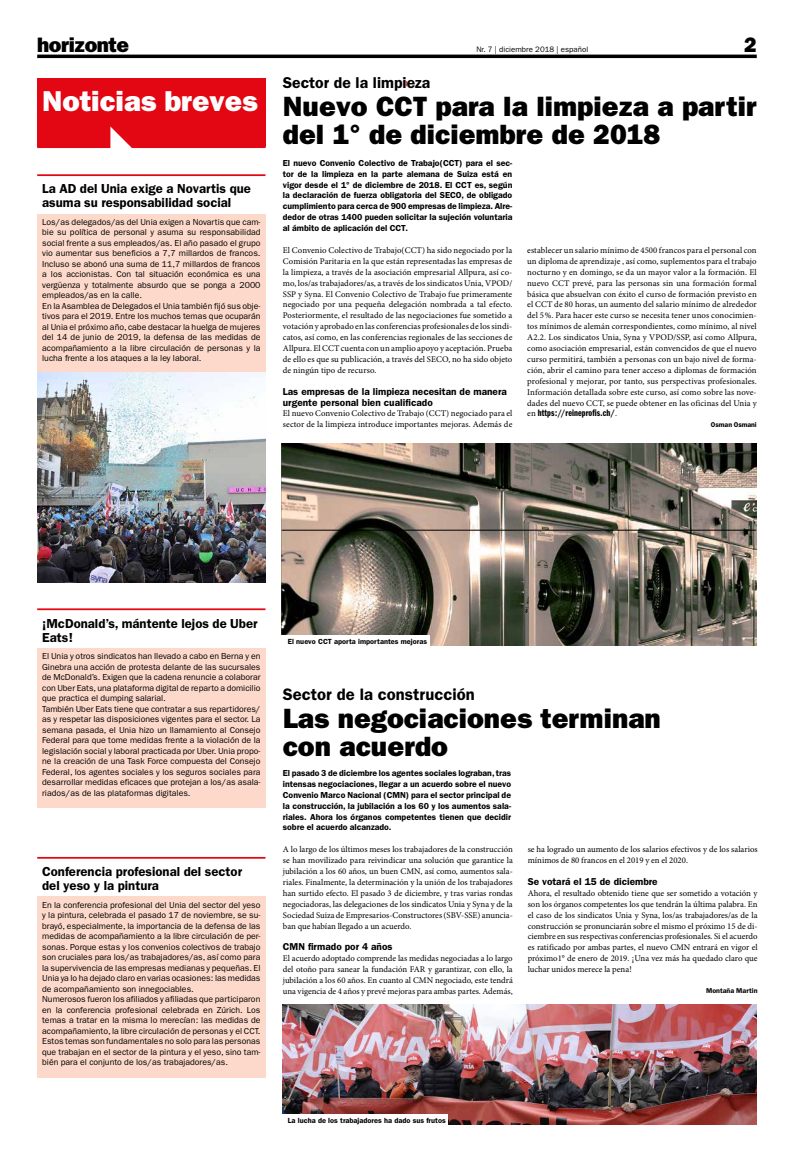
<style>
.page{position:relative;width:794px;height:1166px;background:#fff}
.page>*{position:absolute;margin:0;border:0;box-sizing:border-box;transform-origin:0 0}
.t1{font:800 28.88px "Franklin Gothic LT Pro";color:#fff}
.t2{font:800 28px/28px "Franklin Gothic LT Pro";color:#000}
.t3{font:800 21px "Franklin Gothic LT Pro";letter-spacing:-.02em;color:#000}
.t4{font:16.62px "Franklin Gothic LT Pro Dm";color:#000}
.t5{font:15.75px "Franklin Gothic LT Pro Dm";color:#000}
.t6{font:13.12px/14px "Franklin Gothic LT Pro Dm";color:#000}
.t7{font:10.06px/10.9px "Franklin Gothic LT Pro Dm";color:#000}
.t8{font:9.62px "Franklin Gothic LT Pro Dm Cm";letter-spacing:.01em;color:#000}
.t9{font:8.75px/10.8px "Minion Pro";color:#000;text-align:justify}
.t10{font:8.75px/10.5px "Franklin Gothic LT Pro";color:#000}
.t11{font:8.75px/10.8px "Franklin Gothic LT Pro Dm";color:#000;text-align:justify}
.t12{font:7.88px "Franklin Gothic LT Pro";letter-spacing:.005em;color:#000}
.t13{font:7.44px "Franklin Gothic LT Pro Dm";color:#000}
.t14{font:7px "Franklin Gothic LT Pro Dm";color:#000}
.s1{font-family:"Minion Pro";font-size:8.75px}
</style>
<div class="page">
<hr style="left:37px;top:55px;width:719px;height:3px;background:#000">
<hr style="left:37px;top:146px;width:228px;height:2px;background:#e30613">
<hr style="left:37px;top:174px;width:228px;height:2px;background:#e30613">
<div style="left:37px;top:214px;width:228px;height:97px;background:#fcd9ca"></div>
<div style="left:37px;top:298px;width:228px;height:76px;background:#fcd9ca"></div>
<hr style="left:37px;top:608px;width:228px;height:2px;background:#e30613">
<div style="left:37px;top:648px;width:228px;height:66px;background:#fcd9ca"></div>
<div style="left:37px;top:700px;width:228px;height:108px;background:#fcd9ca"></div>
<hr style="left:37px;top:857px;width:228px;height:2px;background:#e30613">
<div style="left:37px;top:896px;width:228px;height:108px;background:#fcd9ca"></div>
<div style="left:37px;top:991px;width:228px;height:87px;background:#fcd9ca"></div>
<div style="left:37px;top:79px;width:228px;height:68px;background:#e30613"></div>
<svg style="left:110px;top:126px;width:22px;height:22px"></svg>
<img style="left:282px;top:443px;width:474px;height:202px">
<img style="left:37px;top:373px;width:228px;height:210px">
<div style="left:280px;top:635px;width:149px;height:14px;background:#fff"></div>
<hr style="left:282px;top:530px;width:474px;height:1px;background:#000">
<img style="left:283px;top:1005px;width:473px;height:119px">
<div style="left:280px;top:1114px;width:168px;height:14px;background:#fff"></div>
<h3 class="t3" style="left:37px;top:32px;width:93px">horizonte</h3>
<p class="t12" style="left:476px;top:44px;width:113px">Nr. 7 | diciembre 2018 | español</p>
<h3 class="t3" style="left:744px;top:32px;width:14px">2</h3>
<h1 class="t1" style="left:42px;top:84px;width:217px">Noticias breves</h1>
<h3 class="t6" style="left:42px;top:182px;width:210px">La AD del Unia exige a Novartis que asuma su responsabilidad social</h3>
<p class="t10" style="left:42px;top:217px;width:220px">Los/as delegados/as del Unia exigen a Novartis que cam&shy;bie su política de personal y asuma su responsabilidad social frente a sus empleados/as. El año pasado el grupo vio aumentar sus beneficios a 7,7 millardos de francos.<br>Incluso se abonó una suma de 11,7 millardos de francos a los accionistas. Con tal situación económica es una vergüenza y totalmente absurdo que se ponga a 2000 empleados/as en la calle.<br>En la Asamblea de Delegados el Unia también fijó sus obje&shy;tivos para el 2019. Entre los muchos temas que ocuparán al Unia el próximo año, cabe destacar la huelga de mujeres del 14 de junio de 2019, la defensa de las medidas de acompañamiento a la libre circulación de personas y la lucha frente a los ataques a la ley laboral.</p>
<h3 class="t5" style="left:283px;top:73px;width:149px">Sector de la limpieza</h3>
<h2 class="t2" style="left:283px;top:93px;width:475px">Nuevo CCT para la limpieza a partir del 1° de diciembre de 2018</h2>
<p class="t11" style="left:283px;top:157px;width:231px">El nuevo Convenio Colectivo de Trabajo(CCT) para el sec&shy;tor de la limpieza en la parte alemana de Suiza está en vigor desde el 1° de diciembre de 2018. El CCT es, según la declaración de fuerza obligatoria del SECO, de obligado cumplimiento para cerca de 900 empresas de limpieza. Alre&shy;dedor de otras 1400 pueden solicitar la sujeción voluntaria al ámbito de aplicación del CCT.</p>
<p class="t9" style="left:283px;top:245px;width:231px">El Convenio Colectivo de Trabajo(CCT) ha sido negociado por la Comisión Paritaria en la que están representadas las empresas de la limpieza, a través de la asociación empresarial Allpura, así co&shy;mo, los/as trabajadores/as, a través de los sindicatos Unia, VPOD/ SSP y Syna. El Convenio Colectivo de Trabajo fue primeramente negociado por una pequeña delegación nombrada a tal efecto.<br>Posteriormente, el resultado de las negociaciones fue sometido a votación y aprobado en las conferencias profesionales de los sindi&shy;catos, así como, en las conferencias regionales de las secciones de Allpura. El CCT cuenta con un amplio apoyo y aceptación. Prueba de ello es que su publicación, a través del SECO, no ha sido objeto de ningún tipo de recurso.</p>
<p class="t7" style="left:283px;top:386px;width:225px">Las empresas de la limpieza necesitan de manera urgente personal bien cualificado</p>
<p class="t9" style="left:283px;top:408px;width:231px">El nuevo Convenio Colectivo de Trabajo (CCT) negociado para el sector de la limpieza introduce importantes mejoras. Además de</p>
<p class="t9" style="left:527px;top:245px;width:231px">establecer un salario mínimo de 4500 francos para el personal con un diploma de aprendizaje , así como, suplementos para el trabajo nocturno y en domingo, se da un mayor valor a la formación. El nuevo CCT prevé, para las personas sin una formación formal básica que absuelvan con éxito el curso de formación previsto en el CCT de 80 horas, un aumento del salario mínimo de alrededor del 5%. Para hacer este curso se necesita tener unos conocimien&shy;tos mínimos de alemán correspondientes, como mínimo, al nivel A2.2. Los sindicatos Unia, Syna y VPOD/SSP, así como Allpura, como asociación empresarial, están convencidos de que el nuevo curso permitirá, también a personas con un bajo nivel de forma&shy;ción, abrir el camino para tener acceso a diplomas de formación profesional y mejorar, por tanto, sus perspectivas profesionales.<br>Información detallada sobre este curso, así como sobre las nove&shy;dades del nuevo CCT, se puede obtener en las oficinas del Unia y</p>
<p class="t8" style="left:527px;top:408px;width:91px"><span class="s1">en</span> https://reineprofis.ch/<span class="s1">.</span></p>
<p class="t14" style="left:711px;top:421px;width:47px">Osman Osmani</p>
<h3 class="t6" style="left:42px;top:616px;width:217px">¡McDonald’s, mántente lejos de Uber<br>Eats!</h3>
<p class="t10" style="left:42px;top:651px;width:220px">El Unia y otros sindicatos han llevado a cabo en Berna y en Ginebra una acción de protesta delante de las sucursales de McDonald’s. Exigen que la cadena renuncie a colaborar con Uber Eats, una plataforma digital de reparto a domicilio que practica el dumping salarial.<br>También Uber Eats tiene que contratar a sus repartidores/ as y respetar las disposiciones vigentes para el sector. La semana pasada, el Unia hizo un llamamiento al Consejo Federal para que tome medidas frente a la violación de la legislación social y laboral practicada por Uber. Unia propo&shy;ne la creación de una Task Force compuesta del Consejo Federal, los agentes sociales y los seguros sociales para desarrollar medidas eficaces que protejan a los/as asala&shy;riados/as de las plataformas digitales.</p>
<h3 class="t6" style="left:42px;top:864px;width:201px">Conferencia profesional del sector del yeso y la pintura</h3>
<p class="t10" style="left:42px;top:899px;width:220px">En la conferencia profesional del Unia del sector del yeso y la pintura, celebrada el pasado 17 de noviembre, se su&shy;brayó, especialmente, la importancia de la defensa de las medidas de acompañamiento a la libre circulación de per&shy;sonas. Porque estas y los convenios colectivos de trabajo son cruciales para los/as trabajadores/as, así como para la supervivencia de las empresas medianas y pequeñas. El Unia ya lo ha dejado claro en varias ocasiones: las medidas de acompañamiento son innegociables.<br>Numerosos fueron los afiliados y afiliadas que participaron en la conferencia profesional celebrada en Zúrich. Los temas a tratar en la misma lo merecían: las medidas de acompañamiento, la libre circulación de personas y el CCT.<br>Estos temas son fundamentales no solo para las personas que trabajan en el sector de la pintura y el yeso, sino tam&shy;bién para el conjunto de los/as trabajadores/as.</p>
<p class="t13" style="left:288px;top:637px;width:141px">El nuevo CCT aporta importantes mejoras</p>
<h3 class="t4" style="left:283px;top:685px;width:193px">Sector de la construcción</h3>
<h2 class="t2" style="left:283px;top:705px;width:379px">Las negociaciones terminan con acuerdo</h2>
<p class="t11" style="left:283px;top:767px;width:230px">El pasado 3 de diciembre los agentes sociales lograban, tras intensas negociaciones, llegar a un acuerdo sobre el nuevo Convenio Marco Nacional (CMN) para el sector principal de la construcción, la jubilación a los 60 y los aumentos sala&shy;riales. Ahora los órganos competentes tienen que decidir sobre el acuerdo alcanzado.</p>
<p class="t9" style="left:283px;top:844px;width:231px">A lo largo de los últimos meses los trabajadores de la construcción se han movilizado para reivindicar una solución que garantice la jubilación a los 60 años, un buen CMN, así como, aumentos sala&shy;riales. Finalmente, la determinación y la unión de los trabajadores han surtido efecto. El pasado 3 de diciembre, y tras varias rondas negociadoras, las delegaciones de los sindicatos Unia y Syna y de la Sociedad Suiza de Empresarios-Constructores (SBV-SSE) anuncia&shy;ban que habían llegado a un acuerdo.</p>
<p class="t7" style="left:283px;top:941px;width:111px">CMN firmado por 4 años</p>
<p class="t9" style="left:283px;top:953px;width:231px">El acuerdo adoptado comprende las medidas negociadas a lo largo del otoño para sanear la fundación FAR y garantizar, con ello, la jubilación a los 60 años. En cuanto al CMN negociado, este tendrá una vigencia de 4 años y prevé mejoras para ambas partes. Además,</p>
<p class="t9" style="left:528px;top:844px;width:231px">se ha logrado un aumento de los salarios efectivos y de los salarios mínimos de 80 francos en el 2019 y en el 2020.</p>
<p class="t7" style="left:528px;top:876px;width:132px">Se votará el 15 de diciembre</p>
<p class="t9" style="left:528px;top:887px;width:231px">Ahora, el resultado obtenido tiene que ser sometido a votación y son los órganos competentes los que tendrán la última palabra. En el caso de los sindicatos Unia y Syna, los/as trabajadores/as de la construcción se pronunciarán sobre el mismo el próximo 15 de di&shy;ciembre en sus respectivas conferencias profesionales. Si el acuerdo es ratificado por ambas partes, el nuevo CMN entrará en vigor el próximo1° de enero de 2019. ¡Una vez más ha quedado claro que luchar unidos merece la pena!</p>
<p class="t14" style="left:706px;top:987px;width:53px">Montaña Martin</p>
<p class="t13" style="left:288px;top:1116px;width:159px">La lucha de los trabajadores ha dado sus frutos</p>
</div>
